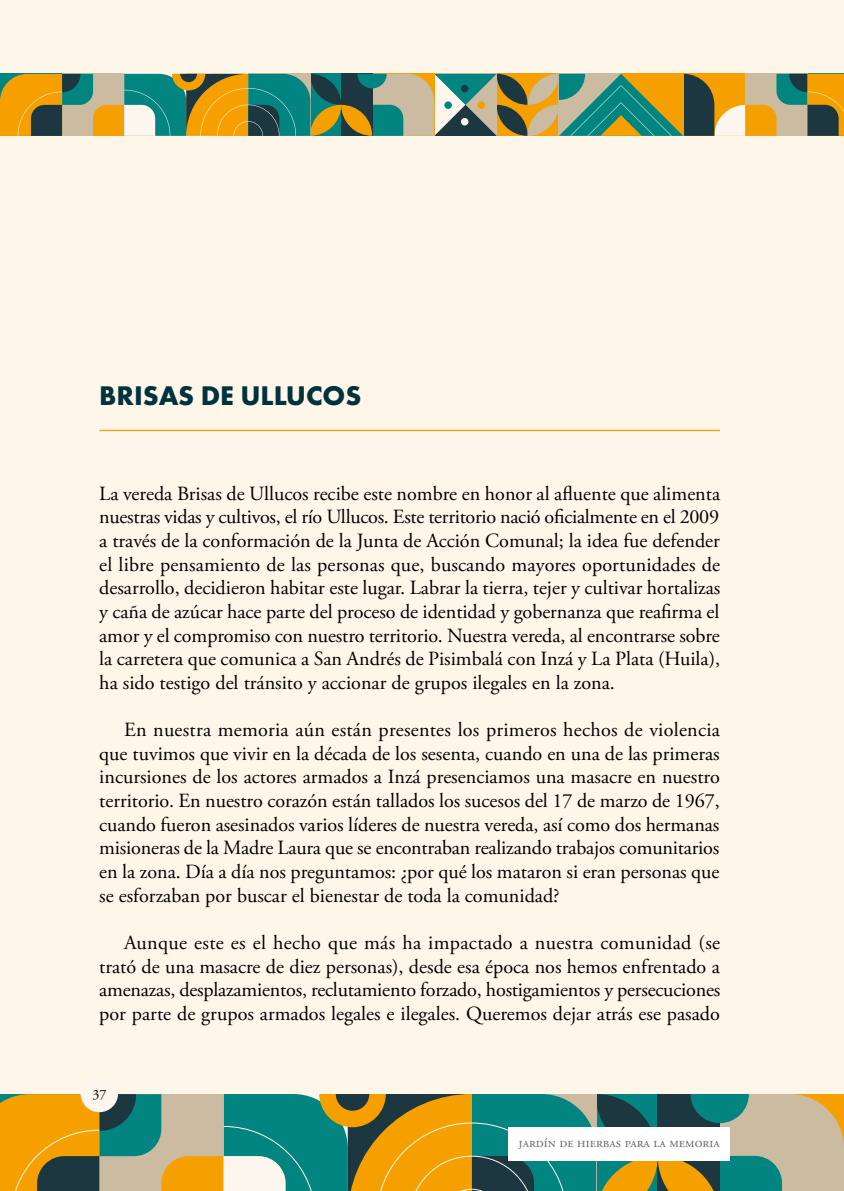
<style>
.page{position:relative;width:844px;height:1191px;background:#fff}
.page>*{position:absolute;margin:0;border:0;box-sizing:border-box;transform-origin:0 0}
.t1{font:700 28px "Futura PT";color:#00333e}
.t2{font:20.12px/23.6px "Adobe Garamond Pro";color:#000;text-align:justify}
.t3{font:14px "Adobe Garamond Pro";color:#706f6f}
.t4{font:14px "Adobe Garamond Pro";color:#000}
</style>
<div class="page">
<div style="left:0;top:0;width:843px;height:1191px;background:#fff6ea"></div>
<div style="left:80px;top:1074px;width:38px;height:38px;background:#fdf6ef;border-radius:50%"></div>
<svg style="left:0;top:1094px;width:843px;height:97px;background:#82925c"></svg>
<div style="left:508px;top:1127px;width:221px;height:33px;background:#fff"></div>
<hr style="left:99px;top:430px;width:620px;height:1px;background:#f6a000">
<svg style="left:0;top:74px;width:843px;height:62px;background:#86905a"></svg>
<h1 class="t1" style="left:99px;top:378px;width:263px">BRISAS DE ULLUCOS</h1>
<p class="t2" style="left:99px;top:482px;width:622px">La vereda Brisas de Ullucos recibe este nombre en honor al afluente que alimenta nuestras vidas y cultivos, el río Ullucos. Este territorio nació oficialmente en el 2009 a través de la conformación de la Junta de Acción Comunal; la idea fue defender el libre pensamiento de las personas que, buscando mayores oportunidades de desarrollo, decidieron habitar este lugar. Labrar la tierra, tejer y cultivar hortalizas y caña de azúcar hace parte del proceso de identidad y gobernanza que reafirma el amor y el compromiso con nuestro territorio. Nuestra vereda, al encontrarse sobre la carretera que comunica a San Andrés de Pisimbalá con Inzá y La Plata (Huila), ha sido testigo del tránsito y accionar de grupos ilegales en la zona.</p>
<p class="t2" style="left:99px;top:718px;width:622px;text-indent:25px">En nuestra memoria aún están presentes los primeros hechos de violencia que tuvimos que vivir en la década de los sesenta, cuando en una de las primeras incursiones de los actores armados a Inzá presenciamos una masacre en nuestro territorio. En nuestro corazón están tallados los sucesos del 17 de marzo de 1967, cuando fueron asesinados varios líderes de nuestra vereda, así como dos hermanas misioneras de la Madre Laura que se encontraban realizando trabajos comunitarios en la zona. Día a día nos preguntamos: ¿por qué los mataron si eran personas que se esforzaban por buscar el bienestar de toda la comunidad?</p>
<p class="t2" style="left:99px;top:931px;width:622px;text-indent:25px">Aunque este es el hecho que más ha impactado a nuestra comunidad (se trató de una masacre de diez personas), desde esa época nos hemos enfrentado a amenazas, desplazamientos, reclutamiento forzado, hostigamientos y persecuciones por parte de grupos armados legales e ilegales. Queremos dejar atrás ese pasado</p>
<p class="t4" style="left:92px;top:1085px;width:15px">37</p>
<p class="t3" style="left:518px;top:1134px;width:203px">jardín de hierbas para la memoria</p>
</div>
